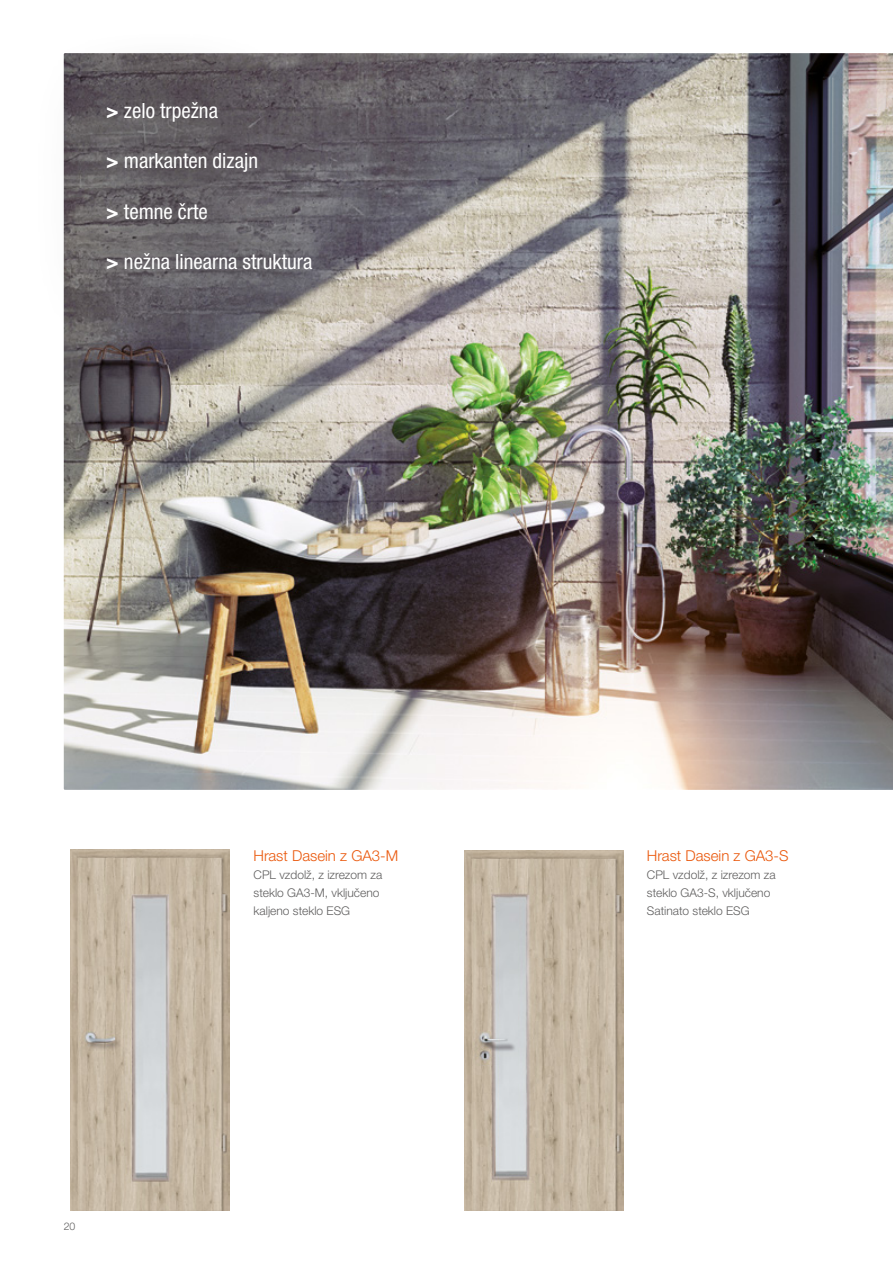
<style>
.page{position:relative;width:893px;height:1263px;background:#fff}
.page>*{position:absolute;margin:0;border:0;box-sizing:border-box;transform-origin:0 0}
.t1{font:condensed 21px "Helvetica Neue LTW1 G";color:#fff}
.t2{font:300 15px "Helvetica Neue LTW1 G";color:#ea580c}
.t3{font:300 12px/18px "Helvetica Neue LTW1 G";color:#5f5e5e}
.t4{font:300 10.5px "Helvetica Neue LTW1 G";color:#5f5e5e}
.s1{font-weight:700}
</style>
<div class="page">
<img style="left:64px;top:53px;width:829px;height:737px">
<img style="left:70px;top:850px;width:159px;height:360px">
<img style="left:464px;top:850px;width:159px;height:361px">
<div style="left:29px;top:26px;width:358px;height:322px;background:#5f5e5e;opacity:.5"></div>
<h1 class="t1" style="left:106px;top:98px;width:113px"><span class="s1">&gt;</span> zelo trpežna</h1>
<h1 class="t1" style="left:106px;top:149px;width:153px"><span class="s1">&gt;</span> markanten dizajn</h1>
<h1 class="t1" style="left:106px;top:199px;width:103px"><span class="s1">&gt;</span> temne črte</h1>
<h1 class="t1" style="left:106px;top:249px;width:208px"><span class="s1">&gt;</span> nežna linearna struktura</h1>
<p class="t4" style="left:64px;top:1220px;width:13px">20</p>
<p class="t2" style="left:254px;top:847px;width:146px">Hrast Dasein z GA3-M</p>
<p class="t3" style="left:254px;top:866px;width:130px">CPL vzdolž, z izrezom za steklo GA3-M, vključeno kaljeno steklo ESG</p>
<p class="t2" style="left:647px;top:847px;width:143px">Hrast Dasein z GA3-S</p>
<p class="t3" style="left:647px;top:866px;width:130px">CPL vzdolž, z izrezom za steklo GA3-S, vključeno<br>Satinato steklo ESG</p>
</div>
